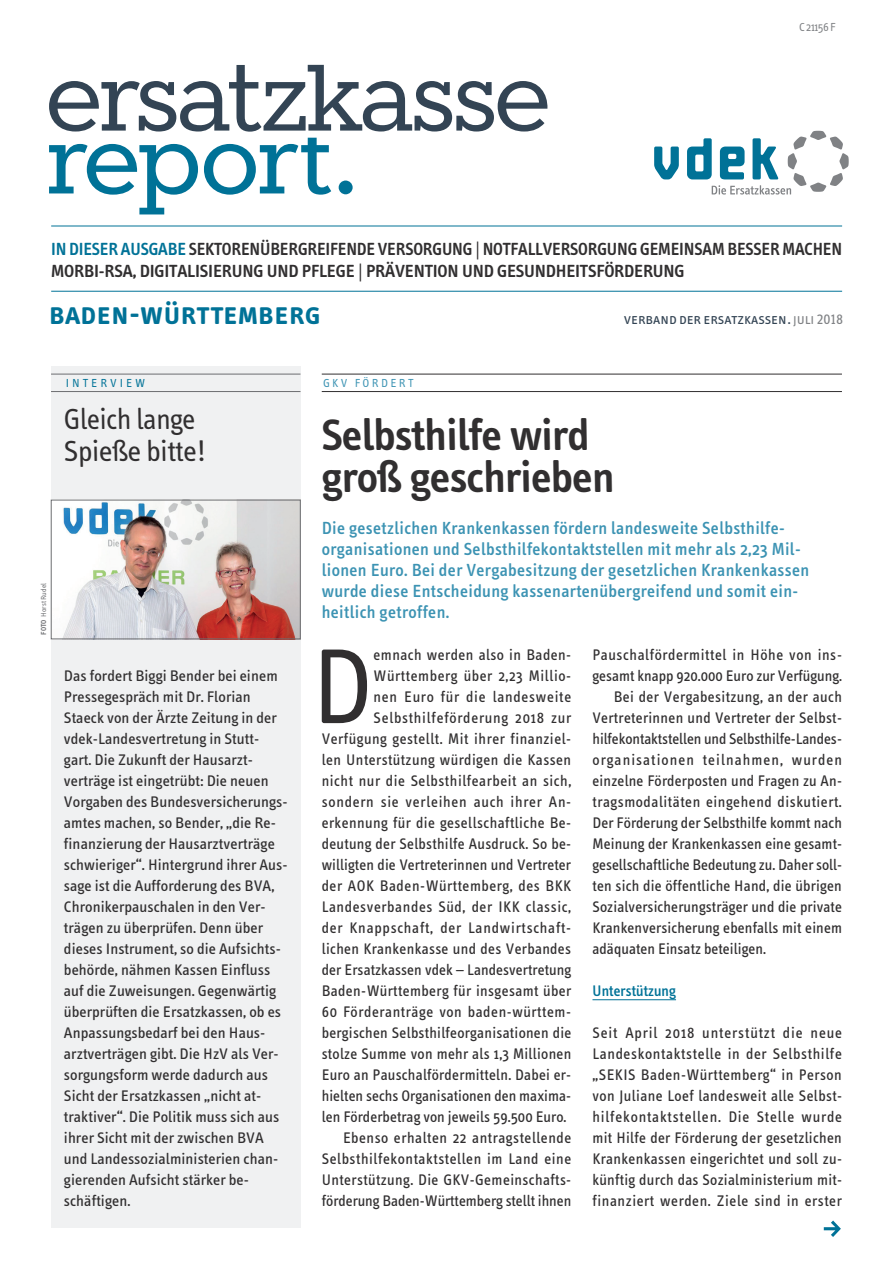
<style>
.page{position:relative;width:893px;height:1263px;background:#fff}
.page>*{position:absolute;margin:0;border:0;box-sizing:border-box;transform-origin:0 0}
.t1{font:109.8px "Info Text";color:#312f30}
.t2{font:600 45px/42px "Info Text";letter-spacing:-.015em;color:#312f30}
.t3{font:33px "Info Text Semi Bold Caps";color:#007297}
.t4{font:30px/31.5px "Info Text";color:#312f30}
.t5{font:500 18px/21px "Info Text";letter-spacing:.02em;color:#3c93b3}
.t6{font:18px/21.6px "Info Text Semi Bold Caps";letter-spacing:-.01em;color:#312f30}
.t7{font:15.75px/21px "Info Text";letter-spacing:.005em;color:#312f30;text-align:justify}
.t8{font:15.75px "Info Text";letter-spacing:.035em;color:#312f30}
.t9{font:15.75px "Info Text";letter-spacing:.025em;color:#312f30}
.t10{font:15.75px "Info Text";letter-spacing:.03em;color:#312f30}
.t11{font:15.75px "Info Text";letter-spacing:.05em;color:#312f30}
.t12{font:15.75px "Info Text";letter-spacing:.04em;color:#312f30}
.t13{font:15.75px "Info Text Normal Caps";color:#334454}
.t14{font:15.75px "Info Text";letter-spacing:.045em;color:#312f30}
.t15{font:15.75px "Info Text";letter-spacing:.07em;color:#312f30}
.t16{font:500 15.75px "Info Text";color:#007297}
.t17{font:12px "Info Text";letter-spacing:.2em;color:#3c93b3}
.t18{font:12px "Info Text";letter-spacing:.25em;color:#007297}
.t19{font:12px "Info Text";letter-spacing:-.025em;color:#808285}
.t20{font:7.5px "Info Text";color:#6c6d70}
.s1{color:#007297}
.s2{font-family:"Info Text"}
.s3{color:#808285}
.s4{font-weight:600}
</style>
<div class="page">
<svg style="left:654px;top:147px;width:25px;height:32px"></svg>
<svg style="left:687px;top:131px;width:162px;height:64px"></svg>
<hr style="left:51px;top:291px;width:791px;height:1px;background:#007297">
<hr style="left:51px;top:226px;width:791px;height:1px;background:#007297">
<svg style="left:49px;top:65px;width:499px;height:67px"></svg>
<svg style="left:49px;top:138px;width:304px;height:76px"></svg>
<hr style="left:322px;top:374px;width:520px;height:1px;background:#312f30">
<hr style="left:322px;top:391px;width:520px;height:1px;background:#312f30">
<hr style="left:592px;top:999px;width:84px;height:1px;background:#007297">
<svg style="left:824px;top:1220px;width:17px;height:17px"></svg>
<div style="left:51px;top:366px;width:249px;height:861px;background:#f0f1f2"></div>
<hr style="left:51px;top:374px;width:249px;height:1px;background:#6c6d70">
<hr style="left:51px;top:391px;width:249px;height:1px;background:#6c6d70">
<img style="left:53px;top:502px;width:245px;height:135px">
<div style="left:51px;top:500px;width:249px;height:139px;border:1px solid #6c6d70"></div>
<p class="t19" style="left:799px;top:20px;width:38px">C 21156 F</p>
<p class="t6" style="left:51px;top:238px;width:792px"><span class="s1">IN DIESER AUSGABE</span> SEKTORENÜBERGREIFENDE VERSORGUNG <span class="s2">|</span> NOTFALLVERSORGUNG GEMEINSAM BESSER MACHEN<br>MORBI-RSA, DIGITALISIERUNG UND PFLEGE <span class="s2">|</span> PRÄVENTION UND GESUNDHEITSFÖRDERUNG</p>
<h3 class="t3" style="left:49px;top:294px;width:274px">baden-württemberg</h3>
<p class="t13" style="left:624px;top:310px;width:221px">verband der ersatzkassen. <span class="s3">juli 2018</span></p>
<p class="t18" style="left:66px;top:376px;width:81px">INTERVIEW</p>
<h3 class="t4" style="left:64px;top:404px;width:145px">Gleich lange<br>Spieße bitte!</h3>
<p class="t20" style="left:39px;top:635px;width:53px;rotate:-90deg"><span class="s4">FOTO</span> Horst Rudel</p>
<p class="t7" style="left:64px;top:665px;width:225px;text-align:left">Das fordert Biggi Bender bei einem Pressegespräch mit Dr. Florian Staeck von der Ärzte Zeitung in der vdek-Landesvertretung in Stutt&shy;gart. Die Zukunft der Hausarzt&shy;verträge ist eingetrübt: Die neuen Vorgaben des Bundesversicherungs&shy;amtes machen, so Bender, „die Re&shy;finanzierung der Hausarztverträge schwieriger“. Hintergrund ihrer Aus&shy;sage ist die Aufforderung des BVA, Chronikerpauschalen in den Ver&shy;trägen zu überprüfen. Denn über dieses Instrument, so die Aufsichts&shy;behörde, nähmen Kassen Einfluss auf die Zuweisungen. Gegenwärtig überprüften die Ersatzkassen, ob es Anpassungsbedarf bei den Haus&shy;arztverträgen gibt. Die HzV als Ver&shy;sorgungsform werde dadurch aus Sicht der Ersatzkassen „nicht at&shy;traktiver“. Die Politik muss sich aus ihrer Sicht mit der zwischen BVA und Landessozialministerien chan&shy;gierenden Aufsicht stärker be&shy;schäftigen.</p>
<p class="t17" style="left:323px;top:376px;width:92px">GKV FÖRDERT</p>
<h2 class="t2" style="left:322px;top:414px;width:295px">Selbsthilfe wird groß geschrieben</h2>
<p class="t5" style="left:322px;top:518px;width:489px">Die gesetzlichen Krankenkassen fördern landesweite Selbsthilfe&shy;organisationen und Selbsthilfekontaktstellen mit mehr als 2,23 Mil&shy;lionen Euro. Bei der Vergabesitzung der gesetzlichen Krankenkassen wurde diese Entscheidung kassenartenübergreifend und somit ein&shy;heitlich getroffen.</p>
<h1 class="t1" style="left:311px;top:625px;width:64px">D</h1>
<p class="t10" style="left:374px;top:646px;width:199px">emnach werden also in Baden-</p>
<p class="t8" style="left:592px;top:646px;width:251px">Pauschalfördermittel in Höhe von ins-</p>
<p class="t7" style="left:592px;top:665px;width:251px">gesamt knapp 920.000 Euro zur Verfügung.</p>
<p class="t9" style="left:614px;top:688px;width:230px">Bei der Vergabesitzung, an der auch</p>
<p class="t7" style="left:592px;top:707px;width:251px">Vertreterinnen und Vertreter der Selbst-</p>
<p class="t7" style="left:592px;top:728px;width:251px">hilfekontaktstellen und Selbsthilfe-Landes-</p>
<p class="t15" style="left:592px;top:751px;width:251px">organisationen teilnahmen, wurden</p>
<p class="t7" style="left:592px;top:770px;width:251px">einzelne Förderposten und Fragen zu An-</p>
<p class="t8" style="left:592px;top:793px;width:251px">tragsmodalitäten eingehend diskutiert.</p>
<p class="t7" style="left:592px;top:812px;width:251px">Der Förderung der Selbsthilfe kommt nach</p>
<p class="t7" style="left:592px;top:833px;width:251px">Meinung der Krankenkassen eine gesamt-</p>
<p class="t7" style="left:592px;top:854px;width:251px">gesellschaftliche Bedeutung zu. Daher soll-</p>
<p class="t7" style="left:592px;top:875px;width:251px">ten sich die öffentliche Hand, die übrigen</p>
<p class="t7" style="left:592px;top:896px;width:251px">Sozialversicherungsträger und die private</p>
<p class="t7" style="left:592px;top:917px;width:251px">Krankenversicherung ebenfalls mit einem</p>
<p class="t7" style="left:592px;top:938px;width:175px">adäquaten Einsatz beteiligen.</p>
<p class="t16" style="left:592px;top:982px;width:85px">Unterstützung</p>
<p class="t7" style="left:592px;top:1022px;width:251px">Seit April 2018 unterstützt die neue Landeskontaktstelle in der Selbsthilfe „SEKIS Baden-Württemberg“ in Person von Juliane Loef landesweit alle Selbst&shy;hilfekontaktstellen. Die Stelle wurde mit Hilfe der Förderung der gesetzlichen Krankenkassen eingerichtet und soll zu&shy;künftig durch das Sozialministerium mit&shy;finanziert werden. Ziele sind in erster</p>
<p class="t12" style="left:374px;top:667px;width:199px">Württemberg über 2,23 Millio-</p>
<p class="t11" style="left:374px;top:688px;width:199px">nen Euro für die landesweite</p>
<p class="t11" style="left:374px;top:709px;width:199px">Selbsthilfeförderung 2018 zur</p>
<p class="t8" style="left:322px;top:730px;width:251px">Verfügung gestellt. Mit ihrer finanziel-</p>
<p class="t10" style="left:322px;top:751px;width:251px">len Unterstützung würdigen die Kassen</p>
<p class="t8" style="left:322px;top:772px;width:251px">nicht nur die Selbsthilfearbeit an sich,</p>
<p class="t14" style="left:322px;top:793px;width:251px">sondern sie verleihen auch ihrer An-</p>
<p class="t10" style="left:322px;top:814px;width:251px">erkennung für die gesellschaftliche Be-</p>
<p class="t7" style="left:322px;top:833px;width:251px">deutung der Selbsthilfe Ausdruck. So be-</p>
<p class="t7" style="left:322px;top:854px;width:251px">willigten die Vertreterinnen und Vertreter</p>
<p class="t8" style="left:322px;top:877px;width:251px">der AOK Baden-Württemberg, des BKK</p>
<p class="t12" style="left:322px;top:898px;width:251px">Landesverbandes Süd, der IKK classic,</p>
<p class="t11" style="left:322px;top:919px;width:251px">der Knappschaft, der Landwirtschaft-</p>
<p class="t7" style="left:322px;top:938px;width:251px">lichen Krankenkasse und des Verbandes</p>
<p class="t7" style="left:322px;top:959px;width:251px">der Ersatzkassen vdek – Landesvertretung</p>
<p class="t9" style="left:322px;top:982px;width:251px">Baden-Württemberg für insgesamt über</p>
<p class="t8" style="left:322px;top:1003px;width:251px">60 Förderanträge von baden-württem-</p>
<p class="t7" style="left:322px;top:1022px;width:251px">bergischen Selbsthilfeorganisationen die</p>
<p class="t7" style="left:322px;top:1043px;width:251px">stolze Summe von mehr als 1,3 Millionen</p>
<p class="t7" style="left:322px;top:1064px;width:251px">Euro an Pauschalfördermitteln. Dabei er-</p>
<p class="t7" style="left:322px;top:1085px;width:251px">hielten sechs Organisationen den maxima-</p>
<p class="t7" style="left:322px;top:1106px;width:246px">len Förderbetrag von jeweils 59.500 Euro.</p>
<p class="t8" style="left:343px;top:1129px;width:230px">Ebenso erhalten 22 antragstellende</p>
<p class="t8" style="left:322px;top:1150px;width:251px">Selbsthilfekontaktstellen im Land eine</p>
<p class="t9" style="left:322px;top:1171px;width:251px">Unterstützung. Die GKV-Gemeinschafts-</p>
<p class="t7" style="left:322px;top:1190px;width:251px">förderung Baden-Württemberg stellt ihnen</p>
</div>
